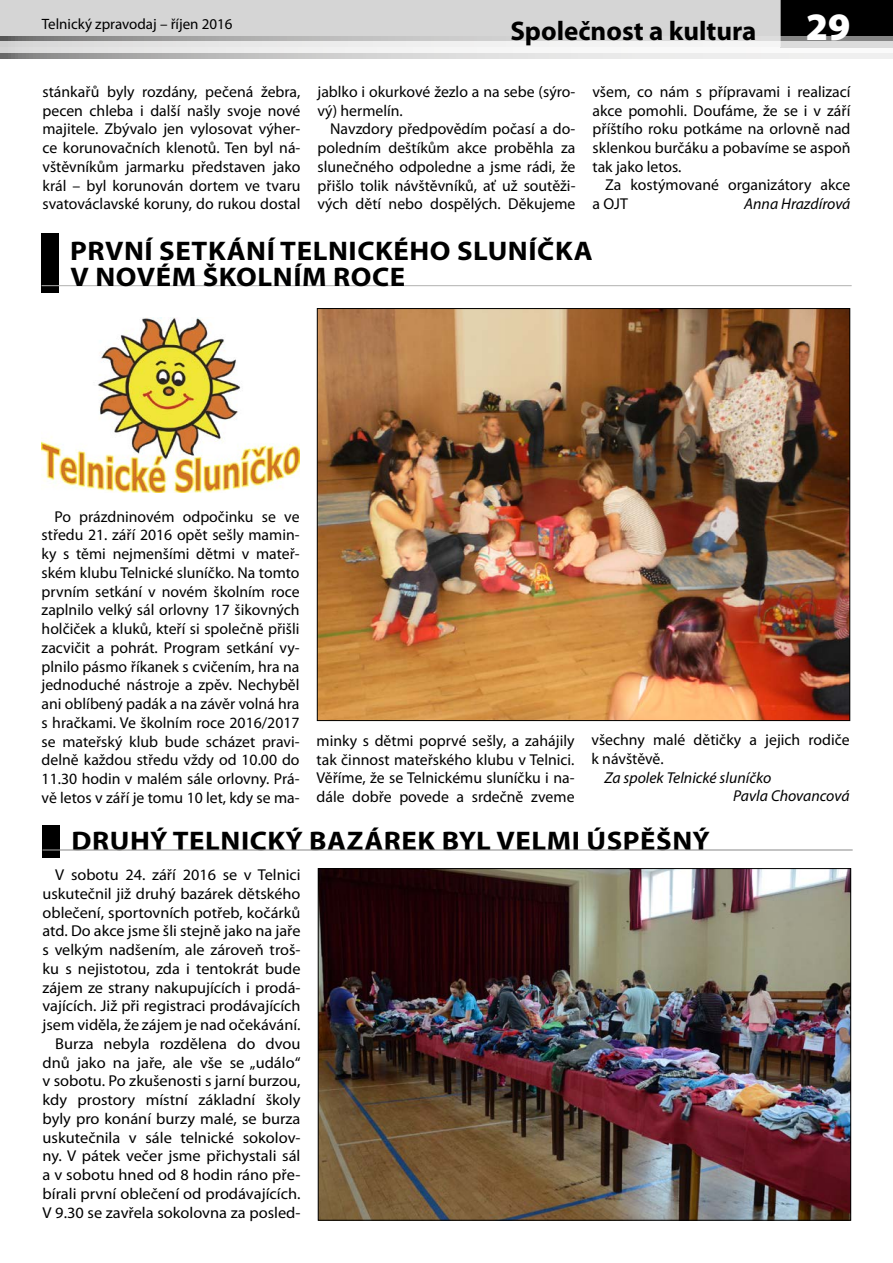
<style>
.page{position:relative;width:893px;height:1263px;background:#fff}
.page>*{position:absolute;margin:0;border:0;box-sizing:border-box;transform-origin:0 0}
.t1{font:900 39px "Myriad Pro";color:#fff}
.t2{font:700 27px/26.2px "Myriad Pro";letter-spacing:.02em;color:#000;scale:1.07 1}
.t3{font:700 27px "Myriad Pro";color:#000}
.t4{font:15.75px/18.8px "Myriad Pro";color:#000;text-align:justify}
.t5{font:italic 15.75px/18.8px "Myriad Pro";color:#000}
.t6{font:15px "Myriad Pro";color:#000}
</style>
<div class="page">
<div style="left:781px;top:0;width:112px;height:47px;background:#000"></div>
<div style="left:0;top:0;width:781px;height:47px;background:#d5d5d5"></div>
<svg style="left:0;top:37px;width:893px;height:21px"></svg>
<svg style="left:0;top:42px;width:893px;height:11px;fill:#f0f0f0"></svg>
<div style="left:42px;top:233px;width:17px;height:60px;background:#000"></div>
<hr style="left:42px;top:285px;width:810px;height:1px;background:#b1b1b0">
<img style="left:319px;top:310px;width:529px;height:409px">
<img style="left:41px;top:317px;width:259px;height:176px">
<div style="left:43px;top:825px;width:17px;height:32px;background:#000"></div>
<hr style="left:43px;top:850px;width:810px;height:1px;background:#b1b1b0">
<img style="left:320px;top:870px;width:529px;height:348px">
<p class="t6" style="left:42px;top:14px;width:192px">Telnický zpravodaj – říjen 2016</p>
<h2 class="t3" style="left:510px;top:14px;width:248px">Společnost a kultura</h2>
<h1 class="t1" style="left:806px;top:0;width:46px">29</h1>
<p class="t4" style="left:43px;top:82px;width:259px">stánkařů byly rozdány, pečená žebra, pecen chleba i další našly svoje nové majitele. Zbývalo jen vylosovat výher&shy;ce korunovačních klenotů. Ten byl ná&shy;vštěvníkům jarmarku představen jako král – byl korunován dortem ve tvaru svatováclavské koruny, do rukou dostal</p>
<p class="t4" style="left:317px;top:82px;width:259px">jablko i okurkové žezlo a na sebe (sýro&shy;vý) hermelín.</p>
<p class="t4" style="left:592px;top:82px;width:259px">všem, co nám s přípravami i realizací akce pomohli. Doufáme, že se i v září příštího roku potkáme na orlovně nad sklenkou burčáku a pobavíme se aspoň tak jako letos.</p>
<p class="t4" style="left:592px;top:176px;width:259px;text-indent:13px">Za kostýmované organizátory akce a OJT</p>
<p class="t4" style="left:317px;top:119px;width:259px;text-indent:13px">Navzdory předpovědím počasí a do&shy;poledním deštíkům akce proběhla za slunečného odpoledne a jsme rádi, že přišlo tolik návštěvníků, ať už soutěži&shy;vých dětí nebo dospělých. Děkujeme</p>
<p class="t5" style="left:744px;top:194px;width:108px">Anna Hrazdírová</p>
<h2 class="t2" style="left:70px;top:237px;width:490px">PRVNÍ SETKÁNÍ TELNICKÉHO SLUNÍČKA<br>V NOVÉM ŠKOLNÍM ROCE</h2>
<p class="t4" style="left:42px;top:507px;width:259px;text-indent:13px">Po prázdninovém odpočinku se ve středu 21. září 2016 opět sešly mamin&shy;ky s těmi nejmenšími dětmi v mateř&shy;ském klubu Telnické sluníčko. Na tomto prvním setkání v novém školním roce zaplnilo velký sál orlovny 17 šikovných holčiček a kluků, kteří si společně přišli zacvičit a pohrát. Program setkání vy&shy;plnilo pásmo říkanek s cvičením, hra na jednoduché nástroje a zpěv. Nechyběl ani oblíbený padák a na závěr volná hra s hračkami. Ve školním roce 2016/2017 se mateřský klub bude scházet pravi&shy;delně každou středu vždy od 10.00 do 11.30 hodin v malém sále orlovny. Prá&shy;vě letos v září je tomu 10 let, kdy se ma-</p>
<p class="t4" style="left:317px;top:731px;width:259px">minky s dětmi poprvé sešly, a zahájily tak činnost mateřského klubu v Telnici.<br>Věříme, že se Telnickému sluníčku i na&shy;dále dobře povede a srdečně zveme</p>
<p class="t4" style="left:592px;top:730px;width:259px">všechny malé dětičky a jejich rodiče k návštěvě.</p>
<p class="t5" style="left:733px;top:768px;width:118px;text-indent:-129px">Za spolek Telnické sluníčko<br>Pavla Chovancová</p>
<h2 class="t2" style="left:72px;top:827px;width:598px">DRUHÝ TELNICKÝ BAZÁREK BYL VELMI ÚSPĚŠNÝ</h2>
<p class="t4" style="left:43px;top:865px;width:259px;text-align:right">V sobotu 24. září 2016 se v Telnici uskutečnil již druhý bazárek dětského oblečení, sportovních potřeb, kočárků atd. Do akce jsme šli stejně jako na jaře s velkým nadšením, ale zároveň troš&shy;ku s nejistotou, zda i tentokrát bude zájem ze strany nakupujících i prodá&shy;vajících. Již při registraci prodávajících jsem viděla, že zájem je nad očekávání.<br>Burza nebyla rozdělena do dvou dnů jako na jaře, ale vše se „událo“ v sobotu. Po zkušenosti s jarní burzou, kdy prostory místní základní školy byly pro konání burzy malé, se burza uskutečnila v sále telnické sokolov&shy;ny. V pátek večer jsme přichystali sál a v sobotu hned od 8 hodin ráno pře&shy;bírali první oblečení od prodávajících.<br>V 9.30 se zavřela sokolovna za posled-</p>
</div>
